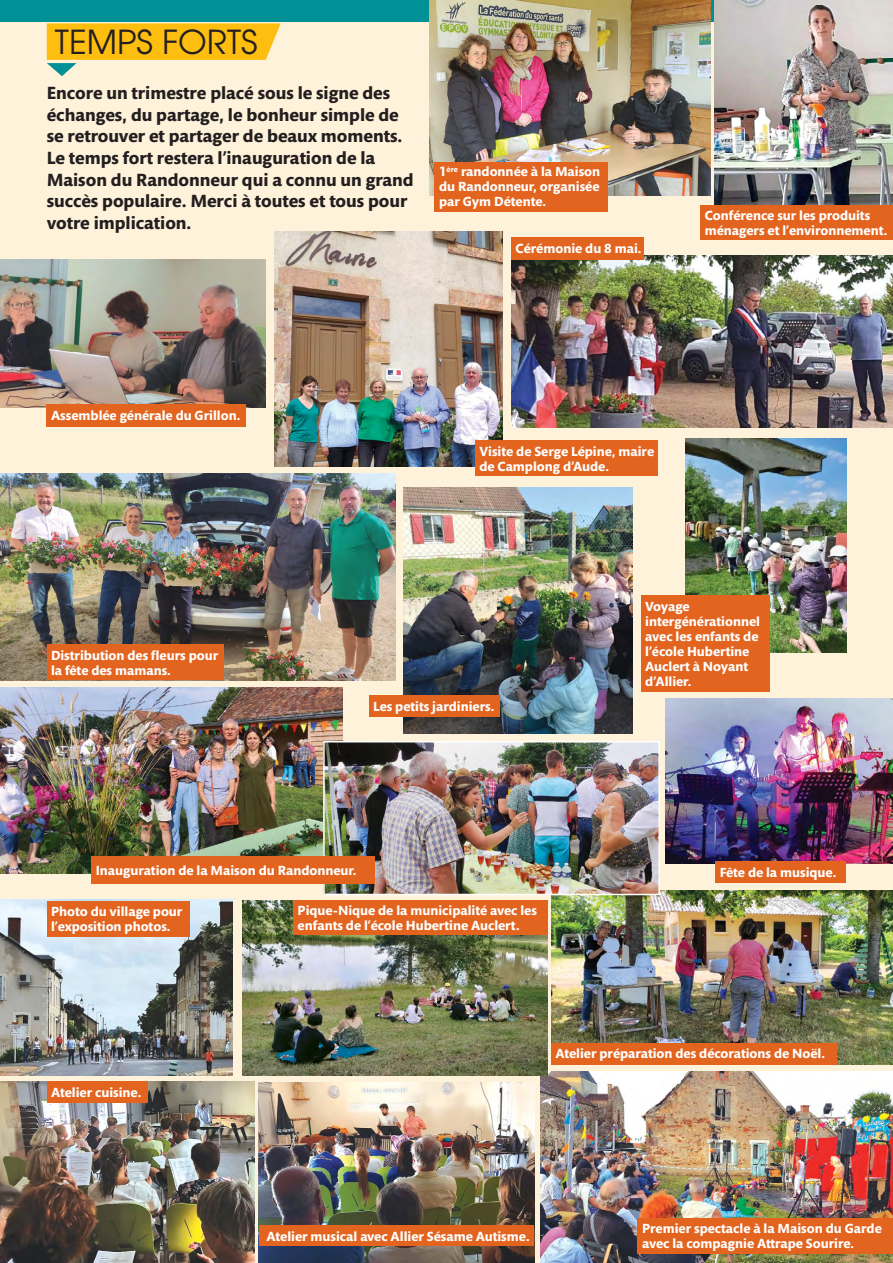
<style>
.page{position:relative;width:893px;height:1263px;background:#fff2da}
.page>*{position:absolute;margin:0;border:0;box-sizing:border-box;transform-origin:0 0}
.t1{font:33px "Avant Garde";color:#231f20}
.t2{font:700 18px/21.6px "Mundo Sans Std";color:#231f20}
.t3{font:700 13.5px/15px "Mundo Sans Std";color:#fff}
</style>
<div class="page">
<div style="left:0;top:0;width:893px;height:21px;background:#009196"></div>
<svg style="left:47px;top:23px;width:234px;height:53px"></svg>
<img style="left:714px;top:0;width:178px;height:205px">
<img style="left:0;top:259px;width:266px;height:148px">
<img style="left:512px;top:255px;width:381px;height:173px">
<img style="left:0;top:473px;width:396px;height:208px">
<img style="left:404px;top:488px;width:228px;height:245px">
<img style="left:685px;top:438px;width:161px;height:214px">
<img style="left:0;top:687px;width:343px;height:187px">
<img style="left:429px;top:0;width:281px;height:196px">
<img style="left:666px;top:698px;width:227px;height:165px">
<img style="left:0;top:899px;width:232px;height:176px">
<img style="left:552px;top:891px;width:341px;height:173px">
<img style="left:0;top:1081px;width:254px;height:182px">
<img style="left:259px;top:1082px;width:276px;height:181px">
<div style="left:435px;top:162px;width:173px;height:50px;background:#e2641f"></div>
<div style="left:511px;top:237px;width:133px;height:23px;background:#e2641f"></div>
<div style="left:259px;top:1226px;width:275px;height:20px;background:#e2641f"></div>
<div style="left:47px;top:901px;width:142px;height:35px;background:#e2641f"></div>
<div style="left:551px;top:1043px;width:286px;height:21px;background:#e2641f"></div>
<div style="left:641px;top:595px;width:129px;height:97px;background:#e2641f"></div>
<div style="left:369px;top:695px;width:131px;height:21px;background:#e2641f"></div>
<div style="left:47px;top:1081px;width:101px;height:21px;background:#e2641f"></div>
<div style="left:715px;top:861px;width:131px;height:21px;background:#e2641f"></div>
<div style="left:47px;top:644px;width:176px;height:36px;background:#e2641f"></div>
<div style="left:701px;top:205px;width:192px;height:34px;background:#e2641f"></div>
<div style="left:47px;top:404px;width:199px;height:23px;background:#e2641f"></div>
<img style="left:274px;top:231px;width:229px;height:235px">
<div style="left:475px;top:441px;width:183px;height:35px;background:#e2641f"></div>
<img style="left:326px;top:744px;width:331px;height:148px">
<div style="left:323px;top:741px;width:337px;height:154px;border:2px solid #fff"></div>
<div style="left:91px;top:856px;width:284px;height:27px;background:#e2641f"></div>
<img style="left:540px;top:1071px;width:353px;height:192px">
<div style="left:638px;top:1218px;width:255px;height:35px;background:#e2641f"></div>
<img style="left:242px;top:900px;width:305px;height:175px">
<div style="left:293px;top:900px;width:254px;height:34px;background:#e2641f"></div>
<h1 class="t1" style="left:55px;top:21px;width:204px">TEMPS FORTS</h1>
<p class="t2" style="left:47px;top:83px;width:368px">Encore un trimestre placé sous le signe des échanges, du partage, le bonheur simple de se retrouver et partager de beaux moments.<br>Le temps fort restera l’inauguration de la Maison du Randonneur qui a connu un grand succès populaire. Merci à toutes et tous pour votre implication.</p>
<p class="t3" style="left:439px;top:165px;width:163px;text-align:justify">1<sup>ère</sup> randonnée à la Maison du Randonneur, organisée par Gym Détente.</p>
<p class="t3" style="left:516px;top:242px;width:127px">Cérémonie du 8 mai.</p>
<p class="t3" style="left:705px;top:208px;width:184px">Conférence sur les produits ménagers et l’environnement.</p>
<p class="t3" style="left:51px;top:408px;width:191px">Assemblée générale du Grillon.</p>
<p class="t3" style="left:51px;top:648px;width:169px">Distribution des fleurs pour la fête des mamans.</p>
<p class="t3" style="left:479px;top:444px;width:176px">Visite de Serge Lépine, maire de Camplong d’Aude.</p>
<p class="t3" style="left:645px;top:599px;width:116px">Voyage intergénérationnel avec les enfants de l’école Hubertine<br>Auclert à Noyant d’Allier.</p>
<p class="t3" style="left:373px;top:699px;width:123px">Les petits jardiniers.</p>
<p class="t3" style="left:96px;top:863px;width:262px">Inauguration de la Maison du Randonneur.</p>
<p class="t3" style="left:51px;top:904px;width:133px">Photo du village pour l’exposition photos.</p>
<p class="t3" style="left:298px;top:903px;width:241px">Pique-Nique de la municipalité avec les enfants de l’école Hubertine Auclert.</p>
<p class="t3" style="left:720px;top:865px;width:118px">Fête de la musique.</p>
<p class="t3" style="left:51px;top:1085px;width:92px">Atelier cuisine.</p>
<p class="t3" style="left:555px;top:1047px;width:271px">Atelier préparation des décorations de Noël.</p>
<p class="t3" style="left:267px;top:1229px;width:265px">Atelier musical avec Allier Sésame Autisme.</p>
<p class="t3" style="left:642px;top:1221px;width:241px">Premier spectacle à la Maison du Garde avec la compagnie Attrape Sourire.</p>
</div>
